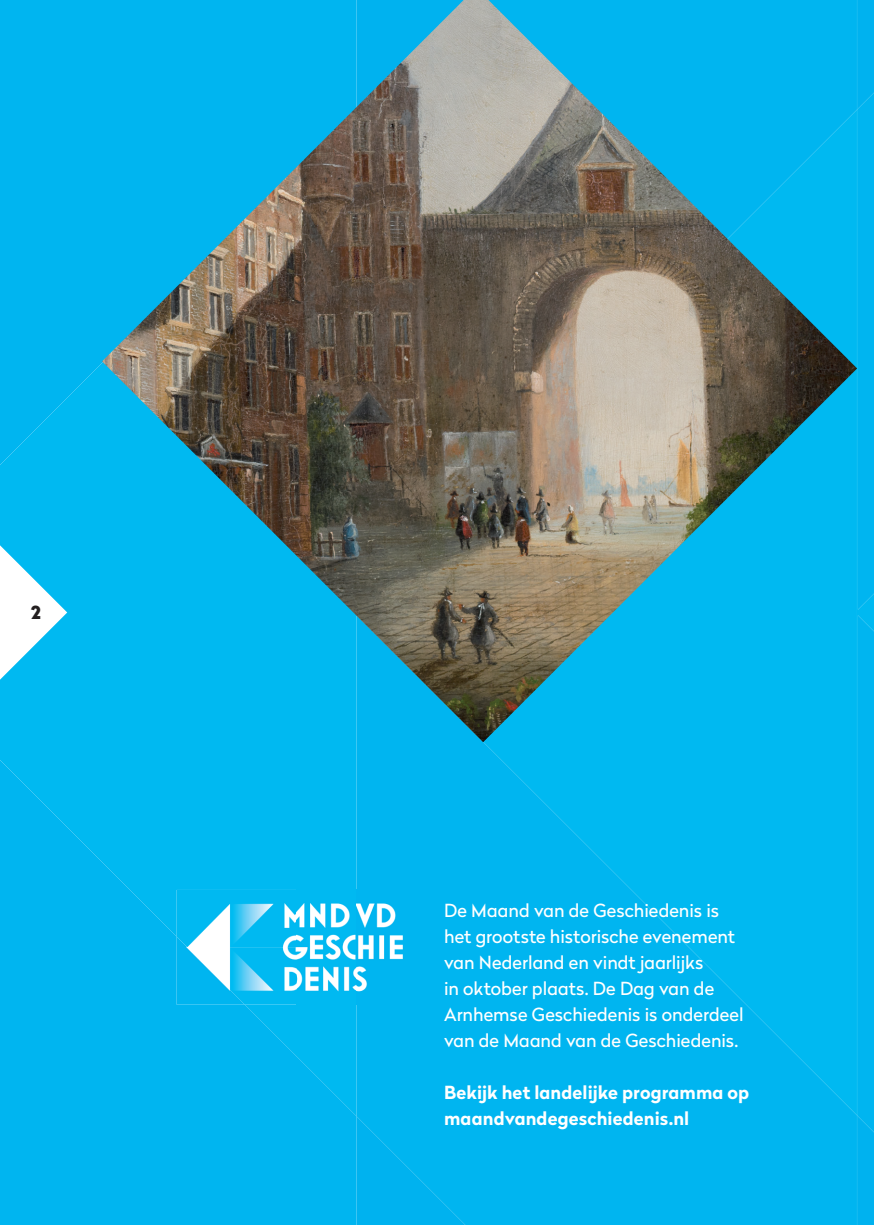
<style>
.page{position:relative;width:874px;height:1225px;background:#fff}
.page>*{position:absolute;margin:0;border:0;box-sizing:border-box;transform-origin:0 0}
.t1{font:18px/26px "Radikal";color:#fff}
.t2{font:700 18px/26px "Radikal";letter-spacing:.005em;color:#fff}
.t3{font:900 18px "Radikal";color:#231f20}
</style>
<div class="page">
<div style="left:0;top:465px;width:356px;height:295px;background:#00b9f1"></div>
<div style="left:356px;top:742px;width:500px;height:483px;background:#00b5f0"></div>
<div style="left:0;top:760px;width:356px;height:465px;background:#00b5f0"></div>
<div style="left:356px;top:1116px;width:109px;height:109px;background:#00b5f0"></div>
<div style="left:856px;top:0;width:17px;height:1225px;background:#00b5f0"></div>
<div style="left:0;top:0;width:102px;height:465px;background:#00b5f0"></div>
<img style="left:102px;top:0;width:754px;height:742px">
<img style="left:176px;top:890px;width:120px;height:57px">
<img style="left:296px;top:890px;width:118px;height:114px">
<img style="left:245px;top:947px;width:51px;height:57px">
<img style="left:176px;top:936px;width:69px;height:68px">
<svg style="left:0;top:545px;width:67px;height:134px"></svg>
<p class="t3" style="left:31px;top:599px;width:11px">2</p>
<p class="t1" style="left:444px;top:897px;width:301px">De Maand van de Geschiedenis is het grootste historische evenement van Nederland en vindt jaarlijks<br>in oktober plaats. De Dag van de Arnhemse Geschiedenis is onderdeel van de Maand van de Geschiedenis.</p>
<p class="t2" style="left:444px;top:1079px;width:306px">Bekijk het landelijke programma op maandvandegeschiedenis.nl</p>
</div>
